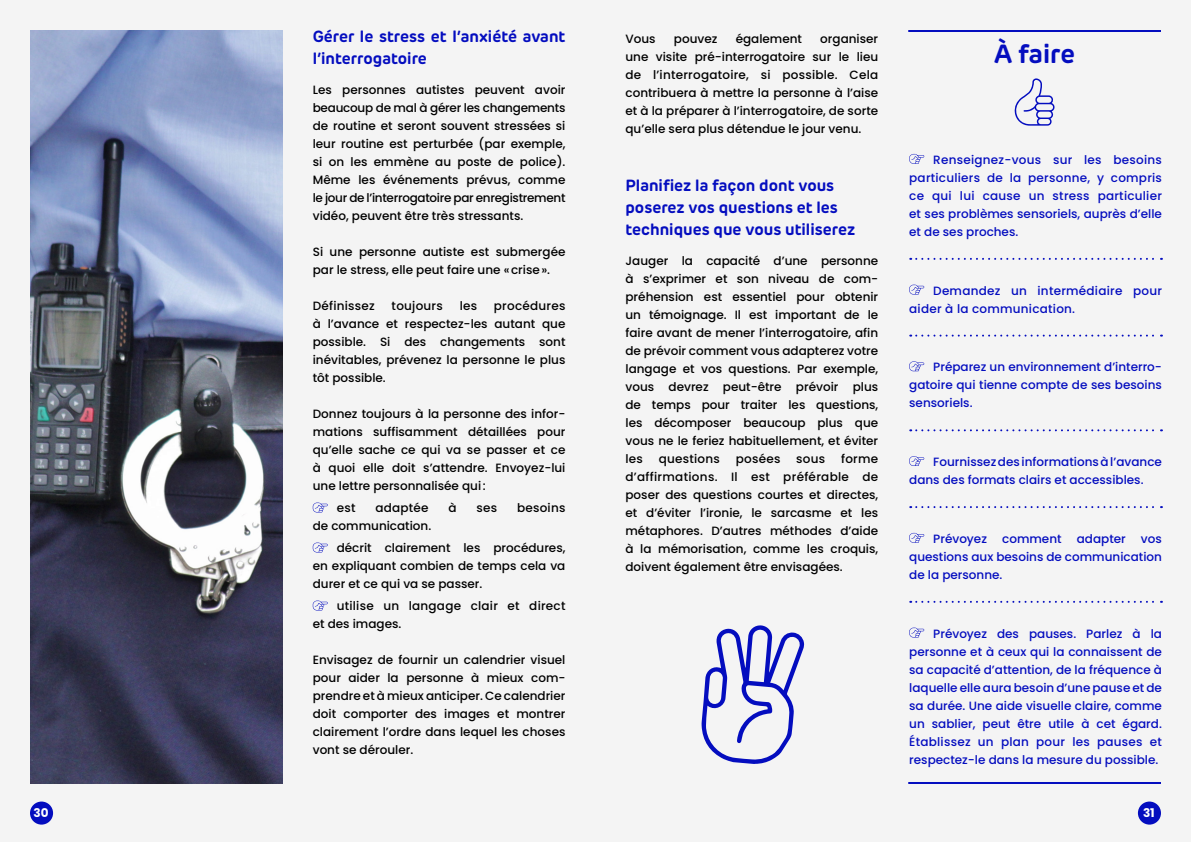
<style>
.page{position:relative;width:1191px;height:842px;background:#f4f4f4}
.page>*{position:absolute;margin:0;border:0;box-sizing:border-box;transform-origin:0 0}
.t1{font:700 26px "New Rubrik Edge";letter-spacing:-.005em;color:#040dbf}
.t2{font:700 16px/22px "New Rubrik Edge";color:#040dbf}
.t3{font:500 12px/18px "Poppins";color:#000;text-align:justify}
.t4{font:500 12px/18px "Poppins";color:#040dbf;text-align:justify}
.t5{font:500 12px/18px "Poppins";letter-spacing:.02em;color:#000}
.t6{font:500 12px/18px "Poppins";letter-spacing:.02em;color:#040dbf}
.t7{font:700 12px "Poppins";color:#fff}
</style>
<div class="page">
<div style="left:30px;top:801px;width:23px;height:24px;background:#040dbf;border-radius:50%"></div>
<div style="left:1137px;top:801px;width:24px;height:24px;background:#040dbf;border-radius:50%"></div>
<svg style="left:313px;top:503px;width:15px;height:9px"></svg>
<svg style="left:313px;top:543px;width:15px;height:9px"></svg>
<svg style="left:313px;top:601px;width:15px;height:9px"></svg>
<svg style="left:909px;top:154px;width:15px;height:10px"></svg>
<svg style="left:909px;top:533px;width:15px;height:10px"></svg>
<svg style="left:909px;top:628px;width:15px;height:9px"></svg>
<svg style="left:909px;top:456px;width:15px;height:10px"></svg>
<svg style="left:909px;top:361px;width:15px;height:10px"></svg>
<svg style="left:909px;top:285px;width:15px;height:10px"></svg>
<svg style="left:910px;top:258px;width:252px;height:2px"></svg>
<svg style="left:910px;top:335px;width:252px;height:2px"></svg>
<svg style="left:910px;top:429px;width:252px;height:2px"></svg>
<svg style="left:910px;top:506px;width:252px;height:2px"></svg>
<svg style="left:910px;top:601px;width:252px;height:2px"></svg>
<hr style="left:908px;top:782px;width:253px;height:2px;background:#040dbf">
<hr style="left:908px;top:30px;width:253px;height:2px;background:#040dbf">
<svg style="left:1014px;top:78px;width:40px;height:48px"></svg>
<img style="left:30px;top:30px;width:253px;height:754px">
<svg style="left:701px;top:625px;width:103px;height:139px"></svg>
<h2 class="t2" style="left:313px;top:26px;width:254px">Gérer le stress et l’anxiété avant l’interrogatoire</h2>
<p class="t3" style="left:313px;top:81px;width:254px">Les personnes autistes peuvent avoir beaucoup de mal à gérer les changements de routine et seront souvent stressées si leur routine est perturbée (par exemple, si on les emmène au poste de police).<br>Même les événements prévus, comme le jour de l’interrogatoire par enregistrement vidéo, peuvent être très stressants.</p>
<p class="t3" style="left:313px;top:243px;width:254px">Si une personne autiste est submergée par le stress, elle peut faire une «crise».</p>
<p class="t5" style="left:313px;top:297px;width:64px">Définissez</p>
<p class="t5" style="left:391px;top:297px;width:53px">toujours</p>
<p class="t3" style="left:460px;top:297px;width:19px">les</p>
<p class="t3" style="left:313px;top:297px;width:254px;text-indent:181px">procédures à l’avance et respectez-les autant que possible. Si des changements sont inévitables, prévenez la personne le plus tôt possible.</p>
<p class="t3" style="left:313px;top:405px;width:254px">Donnez toujours à la personne des infor&shy;mations suffisamment détaillées pour qu’elle sache ce qui va se passer et ce à quoi elle doit s’attendre. Envoyez-lui une lettre personnalisée qui:</p>
<p class="t3" style="left:337px;top:499px;width:20px">est</p>
<p class="t5" style="left:375px;top:499px;width:55px">adaptée</p>
<p class="t3" style="left:448px;top:499px;width:10px">à</p>
<p class="t3" style="left:476px;top:499px;width:22px">ses</p>
<p class="t5" style="left:517px;top:499px;width:50px">besoins</p>
<p class="t3" style="left:337px;top:515px;width:230px;line-height:22px;text-indent:-24px">de communication.<br>décrit clairement les procédures,</p>
<p class="t3" style="left:313px;top:557px;width:254px">en expliquant combien de temps cela va durer et ce qui va se passer.</p>
<p class="t5" style="left:313px;top:597px;width:254px;text-indent:24px">utilise un langage clair et direct et des images.</p>
<p class="t3" style="left:313px;top:651px;width:254px">Envisagez de fournir un calendrier visuel pour aider la personne à mieux com&shy;prendre et à mieux anticiper. Ce calendrier doit comporter des images et montrer clairement l’ordre dans lequel les choses vont se dérouler.</p>
<p class="t3" style="left:625px;top:29px;width:32px">Vous</p>
<p class="t3" style="left:674px;top:29px;width:45px">pouvez</p>
<p class="t3" style="left:735px;top:29px;width:68px">également</p>
<p class="t3" style="left:625px;top:29px;width:254px;text-indent:195px">organiser une visite pré-interrogatoire sur le lieu de l’interrogatoire, si possible. Cela contribuera à mettre la personne à l’aise et à la préparer à l’interrogatoire, de sorte qu’elle sera plus détendue le jour venu.</p>
<h2 class="t2" style="left:625px;top:174px;width:231px">Planifiez la façon dont vous poserez vos questions et les techniques que vous utiliserez</h2>
<p class="t3" style="left:625px;top:251px;width:254px">Jauger la capacité d’une personne à s’exprimer et son niveau de com&shy;préhension est essentiel pour obtenir un témoignage. Il est important de le faire avant de mener l’interrogatoire, afin de prévoir comment vous adapterez votre langage et vos questions. Par exemple, vous devrez peut-être prévoir plus de temps pour traiter les questions, les décomposer beaucoup plus que vous ne le feriez habituellement, et éviter les</p>
<p class="t5" style="left:659px;top:449px;width:63px">questions</p>
<p class="t3" style="left:736px;top:449px;width:46px">posées</p>
<p class="t3" style="left:796px;top:449px;width:30px">sous</p>
<p class="t3" style="left:625px;top:449px;width:254px;text-indent:216px">forme d’affirmations. Il est préférable de poser des questions courtes et directes, et d’éviter l’ironie, le sarcasme et les métaphores. D’autres méthodes d’aide à la mémorisation, comme les croquis, doivent également être envisagées.</p>
<h1 class="t1" style="left:994px;top:38px;width:82px">À faire</h1>
<p class="t4" style="left:909px;top:151px;width:254px;text-indent:24px">Renseignez-vous sur les besoins particuliers de la personne, y compris ce qui lui cause un stress particulier et ses problèmes sensoriels, auprès d’elle et de ses proches.</p>
<p class="t6" style="left:909px;top:281px;width:254px;text-indent:24px">Demandez un intermédiaire pour aider à la communication.</p>
<p class="t4" style="left:909px;top:358px;width:254px;text-indent:24px">Préparez un environnement d’interro&shy;gatoire qui tienne compte de ses besoins sensoriels.</p>
<p class="t4" style="left:909px;top:453px;width:254px;text-indent:24px">Fournissez des informations à l’avance dans des formats clairs et accessibles.</p>
<p class="t4" style="left:933px;top:530px;width:55px">Prévoyez</p>
<p class="t4" style="left:1002px;top:530px;width:61px">comment</p>
<p class="t4" style="left:1076px;top:530px;width:51px">adapter</p>
<p class="t4" style="left:909px;top:530px;width:254px;text-indent:232px">vos questions aux besoins de communication de la personne.</p>
<p class="t4" style="left:909px;top:624px;width:254px;text-indent:24px">Prévoyez des pauses. Parlez à la personne et à ceux qui la connaissent de sa capacité d’attention, de la fréquence à laquelle elle aura besoin d’une pause et de sa durée. Une aide visuelle claire, comme un sablier, peut être utile à cet égard.<br>Établissez un plan pour les pauses et respectez-le dans la mesure du possible.</p>
<p class="t7" style="left:33px;top:806px;width:17px">30</p>
<p class="t7" style="left:1143px;top:806px;width:13px">31</p>
</div>
